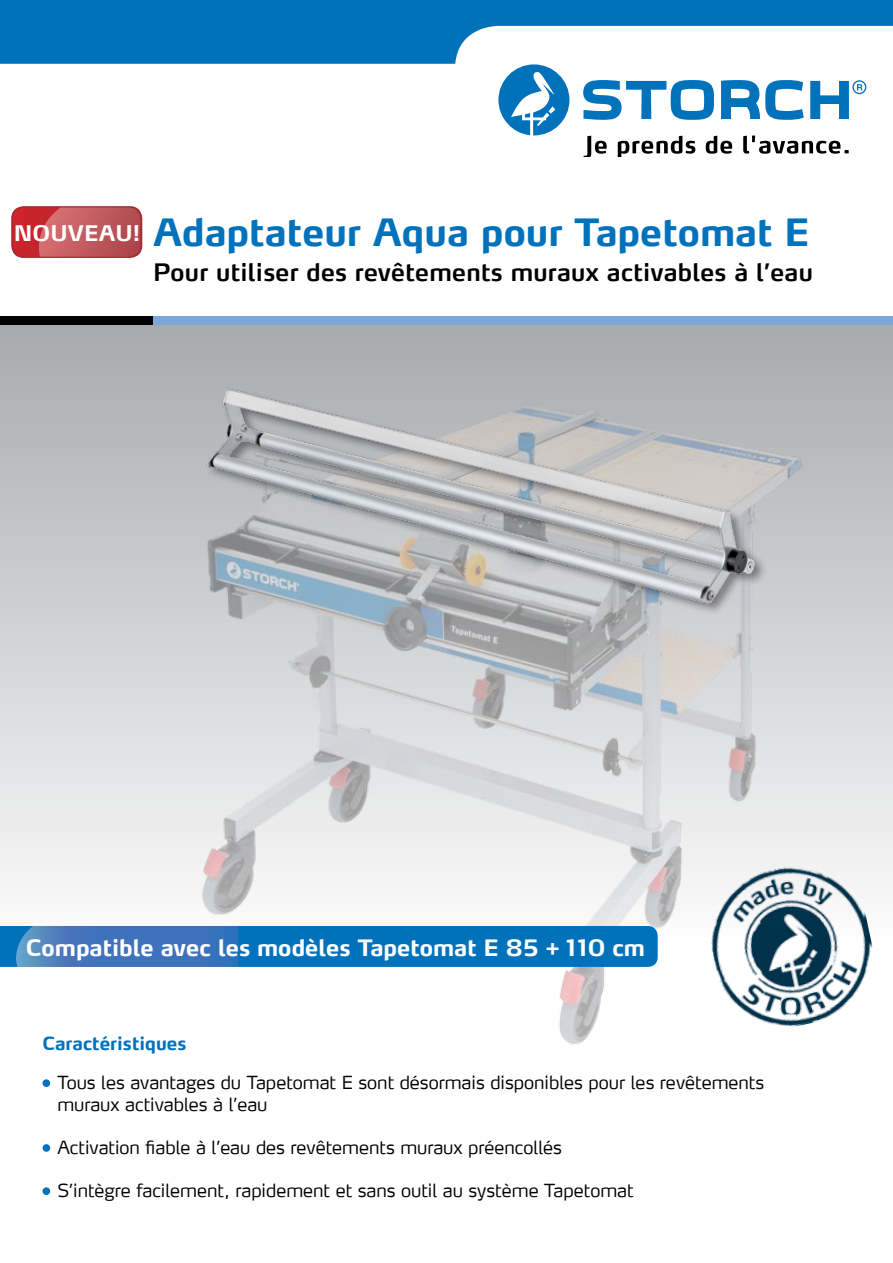
<style>
.page{position:relative;width:893px;height:1263px;background:#fff}
.page>*{position:absolute;margin:0;border:0;box-sizing:border-box;transform-origin:0 0}
.t1{font:700 37.5px "Max LF";color:#0072bc}
.t2{font:600 24px "Max LF";letter-spacing:.01em;color:#000}
.t3{font:700 22.5px "Max LF";color:#fff}
.t4{font:300 18px/21.6px "Max LF";color:#000}
.t5{font:700 18px "Max LF";color:#0072bc}
.s1{font-size:21.45px;color:#fff}
</style>
<div class="page">
<svg style="left:0;top:0;width:893px;height:64px;fill:#0072bc"></svg>
<div style="left:0;top:317px;width:893px;height:636px;background:linear-gradient(to bottom,#a6a8ab,#fefefe)"></div>
<div style="left:0;top:316px;width:153px;height:8px;background:#000"></div>
<div style="left:153px;top:316px;width:740px;height:8px;background:#7da7d8"></div>
<svg style="left:583px;top:80px;width:131px;height:40px"></svg>
<svg style="left:721px;top:80px;width:83px;height:40px"></svg>
<svg style="left:810px;top:81px;width:39px;height:38px"></svg>
<svg style="left:857px;top:84px;width:5px;height:6px"></svg>
<div style="left:852px;top:80px;width:14px;height:14px;border:1px solid #0072bc;border-radius:50%"></div>
<svg style="left:498px;top:64px;width:71px;height:71px"></svg>
<svg style="left:584px;top:136px;width:23px;height:21px"></svg>
<svg style="left:618px;top:136px;width:77px;height:21px"></svg>
<svg style="left:706px;top:136px;width:26px;height:18px"></svg>
<svg style="left:743px;top:136px;width:106px;height:18px"></svg>
<div style="left:11px;top:206px;width:131px;height:52px;background:#a32c32;border-radius:12px"></div>
<div style="left:13px;top:207px;width:127px;height:50px;background:#c9242b;border-radius:12px"></div>
<svg style="left:39px;top:207px;width:101px;height:50px;background:#c1575c"></svg>
<div style="left:43px;top:1079px;width:7px;height:8px;background:#0072bc;border-radius:50%"></div>
<div style="left:43px;top:1144px;width:7px;height:8px;background:#0072bc;border-radius:50%"></div>
<div style="left:43px;top:1187px;width:7px;height:8px;background:#0072bc;border-radius:50%"></div>
<img style="left:813px;top:853px;width:72px;height:170px">
<img style="left:191px;top:394px;width:622px;height:651px">
<div style="left:206px;top:387px;width:561px;height:229px;background:#000;opacity:.4"></div>
<img style="left:200px;top:381px;width:561px;height:229px">
<svg style="left:0;top:926px;width:658px;height:41px;background:#1674bc"></svg>
<h1 class="t1" style="left:14px;top:209px;width:797px"><span class="s1">NOUVEAU!</span> Adaptateur Aqua pour Tapetomat E</h1>
<h2 class="t2" style="left:153px;top:257px;width:661px">Pour utiliser des revêtements muraux activables à l’eau</h2>
<p class="t3" style="left:26px;top:933px;width:620px">Compatible avec les modèles Tapetomat E 85 + 110 cm</p>
<p class="t5" style="left:43px;top:1032px;width:145px">Caractéristiques</p>
<p class="t4" style="left:57px;top:1071px;width:708px">Tous les avantages du Tapetomat E sont désormais disponibles pour les revêtements muraux activables à l’eau</p>
<p class="t4" style="left:57px;top:1136px;width:506px">Activation fiable à l’eau des revêtements muraux préencollés</p>
<p class="t4" style="left:57px;top:1179px;width:578px">S’intègre facilement, rapidement et sans outil au système Tapetomat</p>
</div>
